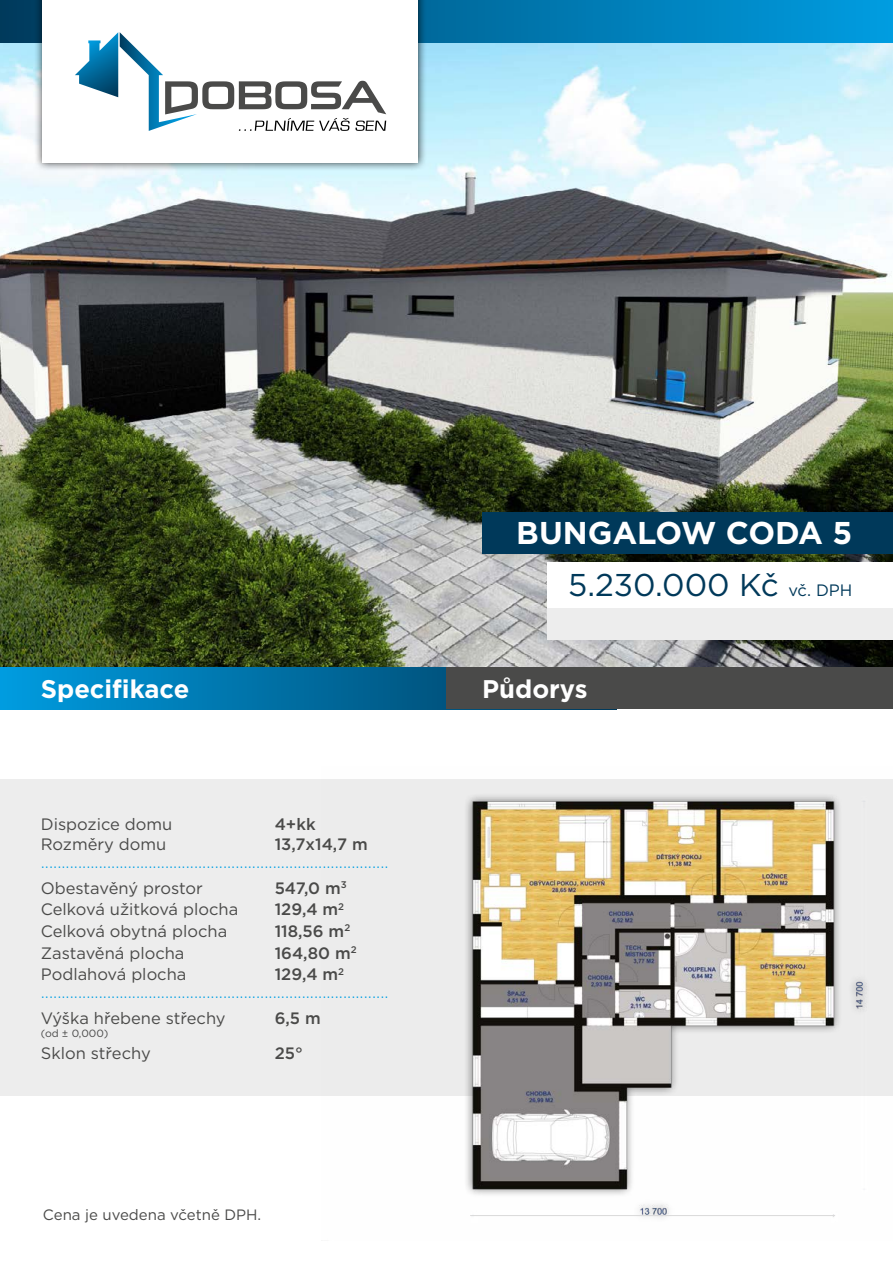
<style>
.page{position:relative;width:893px;height:1263px;background:#fff}
.page>*{position:absolute;margin:0;border:0;box-sizing:border-box;transform-origin:0 0}
.t1{font:31.5px "Gotham";color:#00395a}
.t2{font:700 31.5px "Gotham";color:#fff}
.t3{font:700 25.5px "Gotham";color:#fff}
.t4{font:300 18px "Gotham";color:#009fe3}
.t5{font:16.5px "Gotham";color:#4a4a49}
.t6{font:500 16.5px "Gotham";color:#4a4a49}
.t7{font:15px "Gotham";color:#4a4a49}
.t8{font:10.5px "Gotham";color:#4a4a49}
.s1{font-size:16.5px}
</style>
<div class="page">
<div style="left:0;top:779px;width:893px;height:317px;background:#ededed"></div>
<img style="left:0;top:43px;width:893px;height:625px">
<svg style="left:0;top:0;width:893px;height:43px;background:#007db7"></svg>
<div style="left:34px;top:0;width:392px;height:171px;background:#000;opacity:.75"></div>
<div style="left:43px;top:0;width:375px;height:162px;background:#fff"></div>
<svg style="left:75px;top:32px;width:311px;height:99px"></svg>
<svg style="left:0;top:668px;width:446px;height:41px;background:#0078af"></svg>
<div style="left:446px;top:668px;width:447px;height:41px;background:#4a4a49"></div>
<div style="left:316px;top:758px;width:577px;height:490px;background:#000;opacity:.5"></div>
<img style="left:321px;top:766px;width:572px;height:475px">
<hr style="left:470px;top:1215px;width:365px;height:1px;background:#dadada">
<div style="left:547px;top:562px;width:346px;height:48px;background:#fff"></div>
<div style="left:547px;top:608px;width:346px;height:32px;background:#ededed"></div>
<div style="left:482px;top:512px;width:411px;height:42px;background:#00395a"></div>
<h1 class="t2" style="left:516px;top:512px;width:338px">BUNGALOW CODA 5</h1>
<h1 class="t1" style="left:568px;top:564px;width:286px">5.230.000 Kč <span class="s1">vč. DPH</span></h1>
<h2 class="t3" style="left:41px;top:672px;width:150px">Specifikace</h2>
<h2 class="t3" style="left:482px;top:672px;width:107px">Půdorys</h2>
<p class="t5" style="left:41px;top:814px;width:133px">Dispozice domu</p>
<p class="t6" style="left:275px;top:814px;width:42px">4+kk</p>
<p class="t5" style="left:41px;top:834px;width:127px">Rozměry domu</p>
<p class="t6" style="left:275px;top:833px;width:95px">13,7x14,7 m</p>
<p class="t4" style="left:41px;top:850px;width:349px">....................................................................................</p>
<p class="t5" style="left:41px;top:877px;width:164px">Obestavěný prostor</p>
<p class="t6" style="left:275px;top:877px;width:74px">547,0 m<sup>3</sup></p>
<p class="t5" style="left:41px;top:899px;width:199px">Celková užitková plocha</p>
<p class="t6" style="left:275px;top:899px;width:71px">129,4 m<sup>2</sup></p>
<p class="t5" style="left:41px;top:920px;width:188px">Celková obytná plocha</p>
<p class="t6" style="left:275px;top:920px;width:77px">118,56 m<sup>2</sup></p>
<p class="t5" style="left:41px;top:942px;width:145px">Zastavěná plocha</p>
<p class="t6" style="left:275px;top:942px;width:83px">164,80 m<sup>2</sup></p>
<p class="t5" style="left:41px;top:964px;width:147px">Podlahová plocha</p>
<p class="t6" style="left:275px;top:963px;width:71px">129,4 m<sup>2</sup></p>
<p class="t4" style="left:41px;top:980px;width:349px">....................................................................................</p>
<p class="t5" style="left:41px;top:1007px;width:186px">Výška hřebene střechy</p>
<p class="t6" style="left:275px;top:1007px;width:48px">6,5 m</p>
<p class="t8" style="left:41px;top:1027px;width:69px">(od ± 0,000)</p>
<p class="t5" style="left:41px;top:1042px;width:111px">Sklon střechy</p>
<p class="t6" style="left:275px;top:1042px;width:30px">25°</p>
<p class="t7" style="left:43px;top:1205px;width:220px">Cena je uvedena včetně DPH.</p>
</div>
